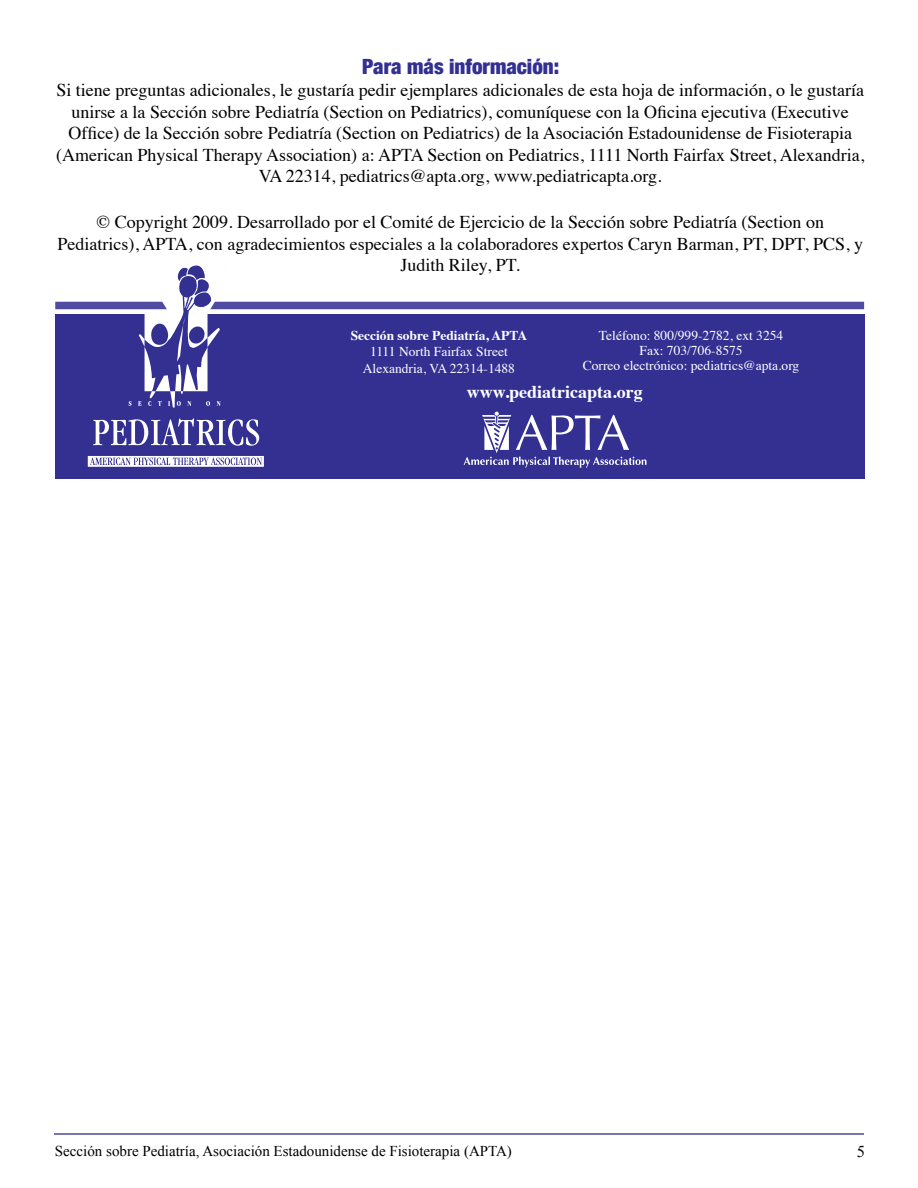
<style>
.page{position:relative;width:918px;height:1188px;background:#fff}
.page>*{position:absolute;margin:0;border:0;box-sizing:border-box;transform-origin:0 0}
.t1{font:900 condensed 21px "Helvetica Neue";color:#333092}
.t2{font:18px/21.6px "Times";color:#000;text-align:center}
.t3{font:700 18px "Times";color:#fff}
.t4{font:16.5px "Times New Roman";color:#000}
.t5{font:15px "Times New Roman";color:#000}
.t6{font:13.5px/15px "Times";color:#fff;text-align:center}
.t7{font:700 13.5px "Times";color:#fff}
</style>
<div class="page">
<hr style="left:54px;top:1133px;width:810px;height:2px;background:#4e4ba0">
<div style="left:198px;top:302px;width:666px;height:7px;background:#4e4ba0"></div>
<div style="left:55px;top:302px;width:120px;height:7px;background:#4e4ba0"></div>
<div style="left:55px;top:314px;width:810px;height:164px;background:#333092"></div>
<svg style="left:464px;top:412px;width:183px;height:56px"></svg>
<svg style="left:88px;top:456px;width:176px;height:11px"></svg>
<svg style="left:129px;top:401px;width:3px;height:5px"></svg>
<svg style="left:138px;top:265px;width:89px;height:143px"></svg>
<svg style="left:93px;top:418px;width:166px;height:28px"></svg>
<p class="t1" style="left:362px;top:54px;width:199px">Para más información:</p>
<p class="t2" style="left:56px;top:78px;width:810px">Si tiene preguntas adicionales, le gustaría pedir ejemplares adicionales de esta hoja de información, o le gustaría unirse a la Sección sobre Pediatría (Section on Pediatrics), comuníquese con la Oficina ejecutiva (Executive Office) de la Sección sobre Pediatría (Section on Pediatrics) de la Asociación Estadounidense de Fisioterapia (American Physical Therapy Association) a: APTA Section on Pediatrics, 1111 North Fairfax Street, Alexandria, VA 22314, pediatrics@apta.org, www.pediatricapta.org.</p>
<p class="t2" style="left:57px;top:210px;width:807px">© Copyright 2009. Desarrollado por el Comité de Ejercicio de la Sección sobre Pediatría (Section on<br>Pediatrics), APTA, con agradecimientos especiales a la colaboradores expertos Caryn Barman, PT, DPT, PCS, y<br>Judith Riley, PT.</p>
<p class="t7" style="left:351px;top:322px;width:178px">Sección sobre Pediatría, APTA</p>
<p class="t6" style="left:363px;top:342px;width:154px;line-height:16.5px">1111 North Fairfax Street<br>Alexandria, VA 22314-1488</p>
<p class="t6" style="left:583px;top:326px;width:218px">Teléfono: 800/999-2782, ext 3254<br>Fax: 703/706-8575<br>Correo electrónico: pediatrics@apta.org</p>
<p class="t3" style="left:467px;top:375px;width:178px">www.pediatricapta.org</p>
<p class="t5" style="left:55px;top:1141px;width:459px">Sección sobre Pediatría, Asociación Estadounidense de Fisioterapia (APTA)</p>
<p class="t4" style="left:857px;top:1140px;width:10px">5</p>
</div>
